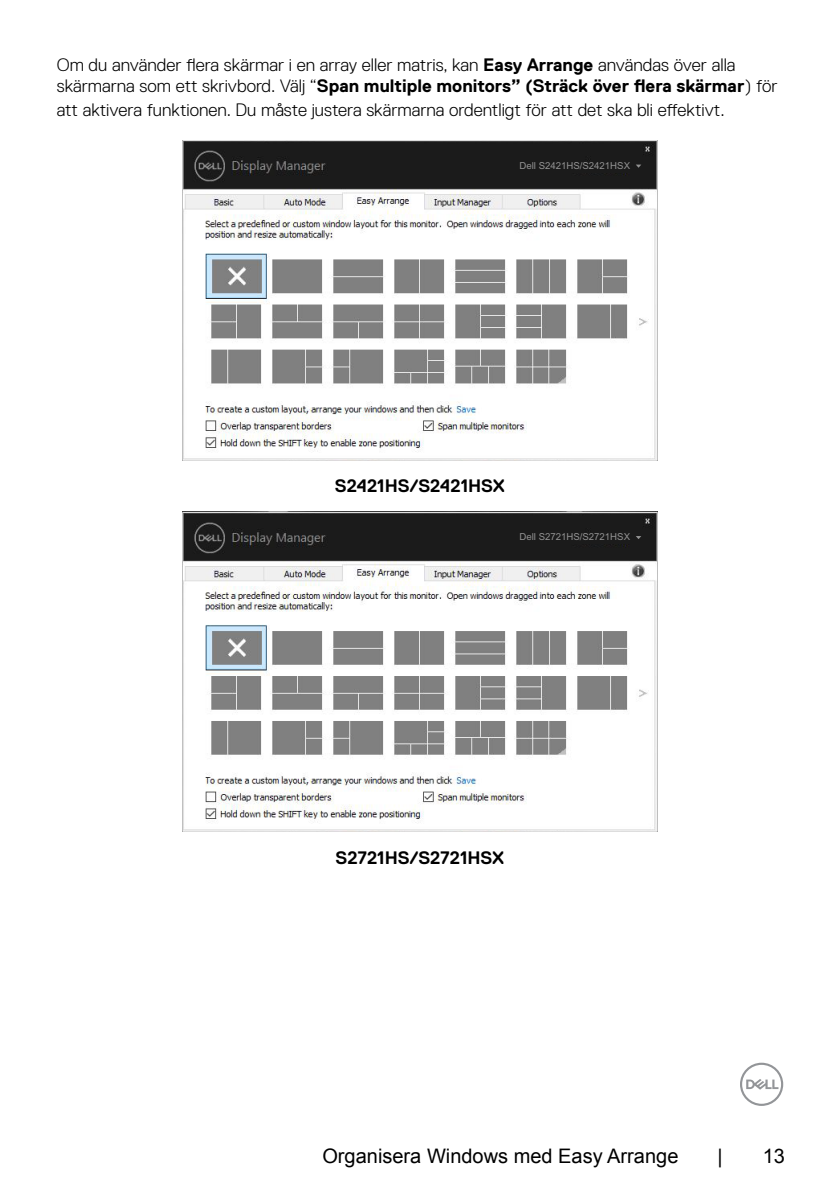
<style>
.page{position:relative;width:840px;height:1191px;background:#fff}
.page>*{position:absolute;margin:0;border:0;box-sizing:border-box;transform-origin:0 0}
.t1{font:20px "Arial";color:#000}
.t2{font:300 18px/21.6px "Dell Replica";color:#000}
.t3{font:700 18px "Dell Replica";color:#000}
.t4{font:9.6px "Arial";color:#939393}
.s1{font-weight:700}
</style>
<div class="page">
<svg style="left:740px;top:1062px;width:42px;height:44px"></svg>
<img style="left:182px;top:140px;width:475px;height:320px">
<div style="left:539px;top:161px;width:103px;height:12px;background:#1b1b1b"></div>
<img style="left:182px;top:512px;width:475px;height:320px">
<div style="left:539px;top:532px;width:103px;height:12px;background:#1b1b1b"></div>
<svg style="left:636px;top:536px;width:5px;height:3px"></svg>
<p class="t2" style="left:57px;top:54px;width:721px">Om du använder flera skärmar i en array eller matris, kan <span class="s1">Easy Arrange</span> användas över alla skärmarna som ett skrivbord. Välj “<span class="s1">Span multiple monitors” (Sträck över flera skärmar</span>) för</p>
<p class="t2" style="left:57px;top:99px;width:669px">att aktivera funktionen. Du måste justera skärmarna ordentligt för att det ska bli effektivt.</p>
<p class="t4" style="left:519px;top:160px;width:112px">Dell S2421HS/S2421HSX</p>
<p class="t3" style="left:335px;top:476px;width:171px">S2421HS/S2421HSX</p>
<p class="t4" style="left:519px;top:531px;width:112px">Dell S2721HS/S2721HSX</p>
<p class="t3" style="left:335px;top:847px;width:170px">S2721HS/S2721HSX</p>
<p class="t1" style="left:322px;top:1142px;width:357px">Organisera Windows med Easy Arrange</p>
<p class="t1" style="left:717px;top:1142px;width:7px">|</p>
<p class="t1" style="left:762px;top:1142px;width:24px">13</p>
</div>
